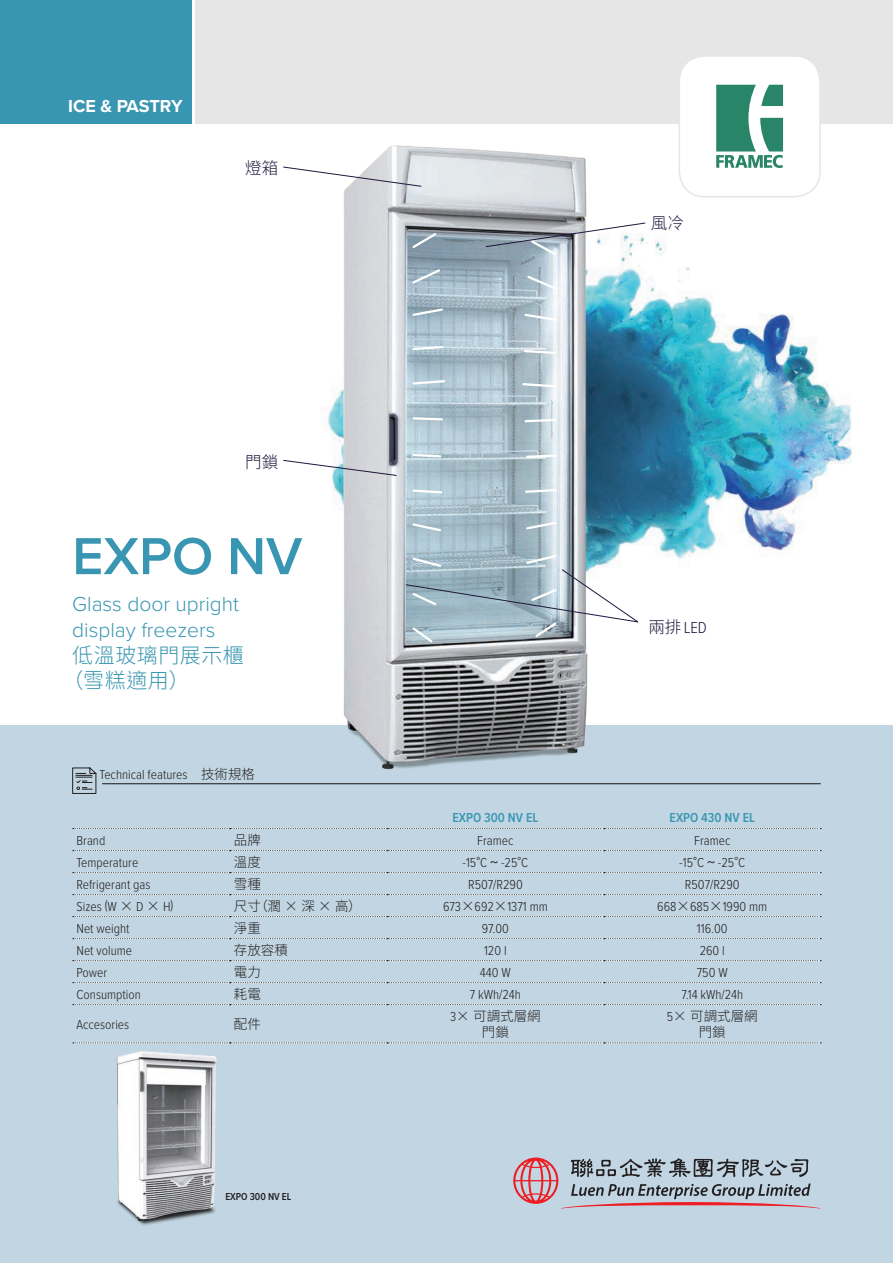
<style>
.page{position:relative;width:893px;height:1263px;background:#fff}
.page>*{position:absolute;margin:0;border:0;box-sizing:border-box;transform-origin:0 0}
.t1{font:600 54px "Proxima Nova";color:#3996b2}
.t2{font:300 21px/25.2px "Proxima Nova";color:#3996b2}
.t3{font:300 21px/25.2px "Noto Sans CJ Ktc";letter-spacing:.025em;color:#3996b2}
.t4{font:700 18px "Proxima Nova";letter-spacing:-.005em;color:#fff}
.t5{font:300 16.5px "Noto Sans CJ Ktc";color:#20173e}
.t6{font:300 16.5px "Proxima Nova Cond";color:#20173e}
.t7{font:300 13.5px "Proxima Nova Cond";color:#231f20}
.t8{font:300 13.5px/16.2px "Noto Sans CJ Ktc";color:#231f20;text-align:center}
.t9{font:600 13.5px "Proxima Nova Cond";color:#3996b2}
.t10{font:600 10.5px "Proxima Nova Cond";letter-spacing:-.005em;color:#231f20}
.s1{font-family:"Noto Sans CJ Ktc"}
.s2{font-family:"Myriad Pro";font-weight:400}
.s3{font-family:"Proxima Nova Cond"}
</style>
<div class="page">
<img style="left:645px;top:237px;width:207px;height:322px">
<div style="left:0;top:0;width:191px;height:123px;background:#3996b2"></div>
<div style="left:196px;top:0;width:697px;height:123px;background:#e6e6e6"></div>
<div style="left:679px;top:56px;width:141px;height:141px;background:#fff;border-radius:26px"></div>
<svg style="left:716px;top:85px;width:67px;height:83px"></svg>
<div style="left:679px;top:55px;width:142px;height:142px;border:2px solid #e6e6e6;border-radius:26px"></div>
<div style="left:0;top:725px;width:893px;height:538px;background:#c1d6e2"></div>
<hr style="left:102px;top:783px;width:719px;height:1px;background:#231f20">
<svg style="left:72px;top:767px;width:25px;height:27px"></svg>
<svg style="left:73px;top:828px;width:748px;height:1px"></svg>
<svg style="left:73px;top:850px;width:748px;height:1px"></svg>
<svg style="left:73px;top:872px;width:748px;height:1px"></svg>
<svg style="left:73px;top:894px;width:748px;height:1px"></svg>
<svg style="left:73px;top:916px;width:748px;height:1px"></svg>
<svg style="left:73px;top:938px;width:748px;height:1px"></svg>
<svg style="left:73px;top:960px;width:748px;height:1px"></svg>
<svg style="left:73px;top:982px;width:748px;height:1px"></svg>
<svg style="left:73px;top:1004px;width:748px;height:1px"></svg>
<svg style="left:73px;top:1042px;width:748px;height:1px"></svg>
<img style="left:101px;top:1043px;width:125px;height:182px">
<img style="left:326px;top:145px;width:319px;height:625px">
<svg style="left:283px;top:166px;width:139px;height:21px"></svg>
<svg style="left:283px;top:460px;width:114px;height:16px"></svg>
<svg style="left:410px;top:231px;width:28px;height:19px"></svg>
<svg style="left:411px;top:267px;width:31px;height:18px"></svg>
<svg style="left:411px;top:307px;width:33px;height:10px"></svg>
<svg style="left:411px;top:345px;width:34px;height:6px"></svg>
<svg style="left:411px;top:379px;width:35px;height:7px"></svg>
<svg style="left:411px;top:416px;width:33px;height:6px"></svg>
<svg style="left:411px;top:453px;width:31px;height:6px"></svg>
<svg style="left:411px;top:488px;width:33px;height:7px"></svg>
<svg style="left:411px;top:522px;width:32px;height:11px"></svg>
<svg style="left:485px;top:222px;width:161px;height:35px"></svg>
<svg style="left:526px;top:274px;width:32px;height:17px"></svg>
<svg style="left:523px;top:312px;width:35px;height:10px"></svg>
<svg style="left:523px;top:349px;width:35px;height:6px"></svg>
<svg style="left:521px;top:382px;width:37px;height:7px"></svg>
<svg style="left:523px;top:418px;width:35px;height:6px"></svg>
<svg style="left:525px;top:453px;width:33px;height:6px"></svg>
<svg style="left:524px;top:488px;width:34px;height:6px"></svg>
<svg style="left:525px;top:520px;width:33px;height:11px"></svg>
<svg style="left:405px;top:553px;width:236px;height:91px"></svg>
<svg style="left:513px;top:1157px;width:308px;height:52px"></svg>
<h3 class="t4" style="left:68px;top:92px;width:116px">ICE &amp; PASTRY</h3>
<p class="t5" style="left:245px;top:159px;width:34px">燈箱</p>
<p class="t5" style="left:245px;top:452px;width:34px">門鎖</p>
<h1 class="t1" style="left:72px;top:516px;width:232px">EXPO NV</h1>
<h2 class="t2" style="left:72px;top:591px;width:168px">Glass door upright display freezers</h2>
<h2 class="t3" style="left:63px;top:643px;width:183px;text-indent:10px">低溫玻璃門展示櫃（雪糕適用）</h2>
<p class="t7" style="left:100px;top:765px;width:157px">Technical features<span class="s1">　技術規格</span></p>
<p class="t5" style="left:651px;top:214px;width:34px">風冷</p>
<p class="t6" style="left:648px;top:616px;width:60px"><span class="s1">兩排</span>LED</p>
<p class="t9" style="left:452px;top:808px;width:87px">EXPO 300 NV EL</p>
<p class="t9" style="left:670px;top:808px;width:87px">EXPO 430 NV EL</p>
<p class="t7" style="left:77px;top:830px;width:30px">Brand</p>
<p class="t8" style="left:234px;top:832px;width:28px">品牌</p>
<p class="t7" style="left:477px;top:830px;width:38px">Framec</p>
<p class="t7" style="left:694px;top:830px;width:38px">Framec</p>
<p class="t7" style="left:77px;top:852px;width:63px">Temperature</p>
<p class="t8" style="left:234px;top:854px;width:28px">溫度</p>
<p class="t7" style="left:462px;top:852px;width:67px">-15°C <span class="s2">~</span> -25°C</p>
<p class="t7" style="left:679px;top:852px;width:67px">-15°C <span class="s2">~</span> -25°C</p>
<p class="t7" style="left:77px;top:874px;width:76px">Refrigerant gas</p>
<p class="t8" style="left:234px;top:876px;width:28px">雪種</p>
<p class="t7" style="left:468px;top:874px;width:56px">R507/R290</p>
<p class="t7" style="left:685px;top:874px;width:56px">R507/R290</p>
<p class="t7" style="left:77px;top:896px;width:98px">Sizes (W <span class="s1">×</span> D <span class="s1">×</span> H)</p>
<p class="t8" style="left:234px;top:898px;width:129px">尺寸（濶 × 深 × 高）</p>
<p class="t7" style="left:443px;top:896px;width:106px">673<span class="s1">×</span>692<span class="s1">×</span>1371 mm</p>
<p class="t7" style="left:657px;top:896px;width:112px">668<span class="s1">×</span>685<span class="s1">×</span>1990 mm</p>
<p class="t7" style="left:77px;top:918px;width:55px">Net weight</p>
<p class="t8" style="left:234px;top:920px;width:28px">淨重</p>
<p class="t7" style="left:482px;top:918px;width:29px">97.00</p>
<p class="t7" style="left:697px;top:918px;width:32px">116.00</p>
<p class="t7" style="left:77px;top:940px;width:57px">Net volume</p>
<p class="t8" style="left:234px;top:942px;width:55px">存放容積</p>
<p class="t7" style="left:484px;top:940px;width:24px">120 l</p>
<p class="t7" style="left:700px;top:940px;width:27px">260 l</p>
<p class="t7" style="left:77px;top:962px;width:32px">Power</p>
<p class="t8" style="left:234px;top:964px;width:28px">電力</p>
<p class="t7" style="left:480px;top:962px;width:32px">440 W</p>
<p class="t7" style="left:697px;top:962px;width:32px">750 W</p>
<p class="t7" style="left:77px;top:984px;width:66px">Consumption</p>
<p class="t8" style="left:234px;top:986px;width:28px">耗電</p>
<p class="t7" style="left:470px;top:984px;width:52px">7 kWh/24h</p>
<p class="t7" style="left:681px;top:984px;width:63px">7.14 kWh/24h</p>
<p class="t7" style="left:77px;top:1014px;width:54px">Accesories</p>
<p class="t8" style="left:234px;top:1016px;width:28px">配件</p>
<p class="t8" style="left:450px;top:1008px;width:92px"><span class="s3">3</span>× 可調式層網門鎖</p>
<p class="t8" style="left:667px;top:1008px;width:92px"><span class="s3">5</span>× 可調式層網門鎖</p>
<p class="t10" style="left:225px;top:1189px;width:67px">EXPO 300 NV EL</p>
</div>
